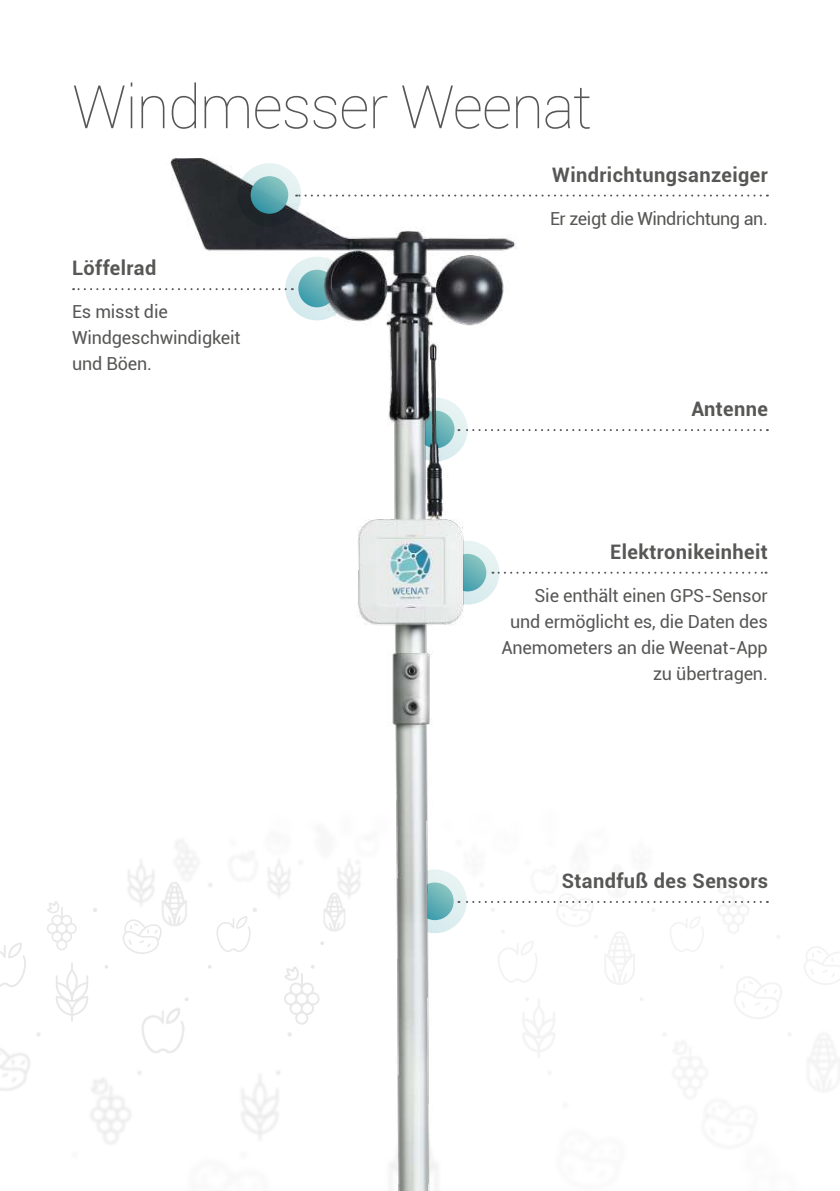
<style>
.page{position:relative;width:840px;height:1191px;background:#fff}
.page>*{position:absolute;margin:0;border:0;box-sizing:border-box;transform-origin:0 0}
.t1{font:100 60px "Roboto";letter-spacing:-.02em;color:#575756}
.t2{font:700 20px "Roboto";letter-spacing:.02em;color:#575756}
.t3{font:18px/26px "Roboto";letter-spacing:-.01em;color:#575756}
</style>
<div class="page">
<svg style="left:73px;top:288px;width:76px;height:2px"></svg>
<svg style="left:541px;top:572px;width:225px;height:2px"></svg>
<svg style="left:56px;top:979px;width:32px;height:42px"></svg>
<img style="left:0;top:1027px;width:151px;height:117px">
<svg style="left:0;top:943px;width:26px;height:44px"></svg>
<img style="left:48px;top:901px;width:103px;height:78px">
<img style="left:128px;top:860px;width:23px;height:66px">
<svg style="left:541px;top:901px;width:219px;height:2px"></svg>
<img style="left:151px;top:158px;width:387px;height:1033px">
<svg style="left:250px;top:176px;width:38px;height:38px"></svg>
<div style="left:237px;top:163px;width:64px;height:64px;border:13px solid #fff;border-radius:50%"></div>
<svg style="left:296px;top:194px;width:464px;height:2px"></svg>
<svg style="left:458px;top:429px;width:302px;height:2px"></svg>
<h1 class="t1" style="left:72px;top:65px;width:521px">Windmesser Weenat</h1>
<p class="t2" style="left:72px;top:254px;width:86px">Löffelrad</p>
<p class="t3" style="left:72px;top:298px;width:170px">Es misst die<br>Windgeschwindigkeit und Böen.</p>
<p class="t2" style="left:552px;top:160px;width:217px">Windrichtungsanzeiger</p>
<p class="t3" style="left:549px;top:205px;width:219px">Er zeigt die Windrichtung an.</p>
<p class="t2" style="left:691px;top:395px;width:78px">Antenne</p>
<p class="t2" style="left:610px;top:537px;width:159px">Elektronikeinheit</p>
<p class="t3" style="left:501px;top:582px;width:268px;text-align:right">Sie enthält einen GPS-Sensor und ermöglicht es, die Daten des<br>Anemometers an die Weenat-App zu übertragen.</p>
<p class="t2" style="left:561px;top:867px;width:208px">Standfuß des Sensors</p>
</div>
